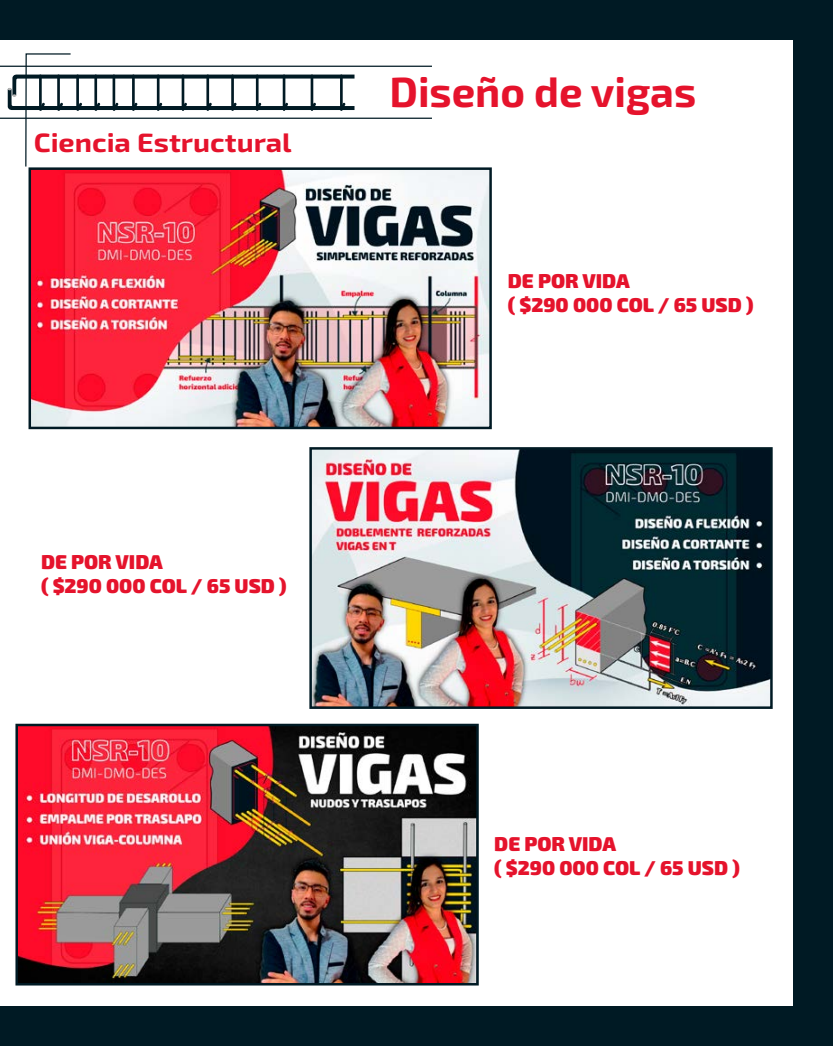
<style>
.page{position:relative;width:833px;height:1046px;background:#fff}
.page>*{position:absolute;margin:0;border:0;box-sizing:border-box;transform-origin:0 0}
.t1{font:700 42.25px "Exo 2";color:#e5132c}
.t2{font:700 26.5px "Exo 2";color:#e5132c;scale:1.09 1}
.t3{font:900 20px/24px "Exo 2";color:#e5132c}
</style>
<div class="page">
<div style="left:0;top:0;width:833px;height:39px;background:#001a24"></div>
<div style="left:0;top:1006px;width:833px;height:39px;background:#001a24"></div>
<div style="left:793px;top:39px;width:40px;height:1006px;background:#001a24"></div>
<hr style="left:0;top:118px;width:432px;height:1px;background:#001a24">
<hr style="left:0;top:66px;width:432px;height:1px;background:#001a24">
<svg style="left:8px;top:53px;width:346px;height:115px"></svg>
<hr style="left:340px;top:75px;width:3px;height:36px;background:#001a24">
<hr style="left:39px;top:75px;width:3px;height:36px;background:#001a24">
<hr style="left:57px;top:75px;width:3px;height:36px;background:#001a24">
<img style="left:32px;top:170px;width:457px;height:256px">
<img style="left:18px;top:726px;width:458px;height:256px">
<img style="left:312px;top:450px;width:457px;height:255px">
<div style="left:29px;top:167px;width:463px;height:262px;border:2px solid #001a24"></div>
<div style="left:309px;top:447px;width:463px;height:261px;border:2px solid #001a24"></div>
<div style="left:15px;top:723px;width:464px;height:262px;border:2px solid #001a24"></div>
<h2 class="t2" style="left:34px;top:127px;width:238px">Ciencia Estructural</h2>
<p class="t3" style="left:41px;top:550px;width:247px">DE POR VIDA<br>( $290 000 COL / 65 USD )</p>
<h1 class="t1" style="left:389px;top:66px;width:308px">Diseño de vigas</h1>
<p class="t3" style="left:508px;top:269px;width:247px">DE POR VIDA<br>( $290 000 COL / 65 USD )</p>
<p class="t3" style="left:494px;top:832px;width:247px">DE POR VIDA<br>( $290 000 COL / 65 USD )</p>
</div>
